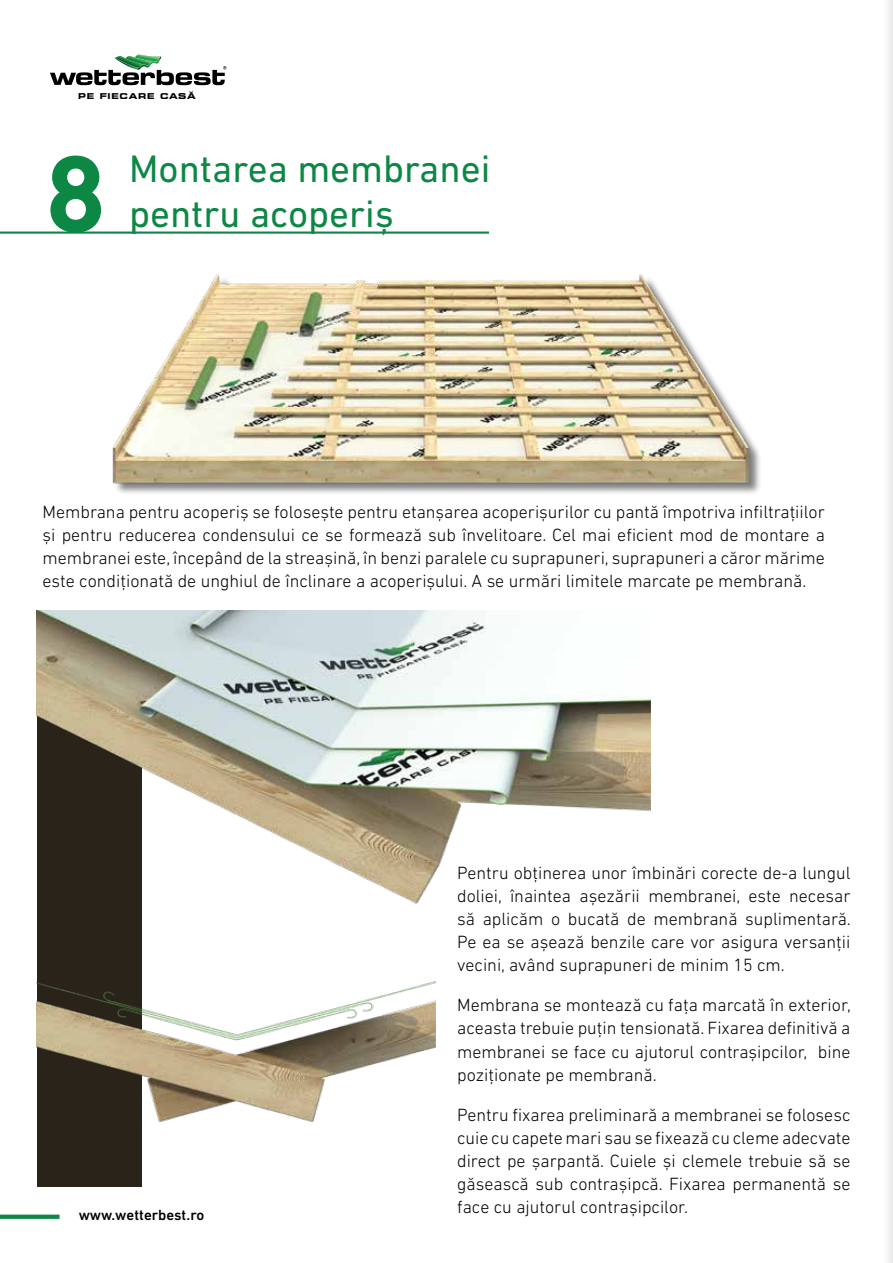
<style>
.page{position:relative;width:893px;height:1263px;background:#fff}
.page>*{position:absolute;margin:0;border:0;box-sizing:border-box;transform-origin:0 0}
.t1{font:700 109.95px "DIN Next LT Pro";color:#0c8744}
.t2{font:39px "DIN Next LT Pro";color:#0c8744}
.t3{font:300 18px/23.1px "DIN Next LT Pro";color:#000;text-align:justify}
.t4{font:500 15px "DIN Next LT Pro";color:#000}
.t5{font:700 expanded 7.95px "Square 721 BT";letter-spacing:.1em;color:#000}
.s1{font-size:10.65px}
</style>
<div class="page">
<div style="left:0;top:1214px;width:60px;height:5px;background:#0c8744"></div>
<svg style="left:50px;top:54px;width:176px;height:31px"></svg>
<div style="left:37px;top:659px;width:105px;height:527px;background:#2a231a"></div>
<img style="left:37px;top:610px;width:614px;height:294px">
<img style="left:112px;top:274px;width:648px;height:220px">
<img style="left:36px;top:981px;width:400px;height:141px">
<hr style="left:0;top:231px;width:489px;height:3px;background:#0c8744">
<div style="left:888px;top:0;width:5px;height:1263px;background:#eeeeef"></div>
<p class="t5" style="left:78px;top:91px;width:119px">PE FIECARE CASA<span class="s1">˘</span></p>
<h1 class="t1" style="left:45px;top:130px;width:63px">8</h1>
<h2 class="t2" style="left:129px;top:146px;width:363px">Montarea membranei</h2>
<h2 class="t2" style="left:129px;top:191px;width:266px">pentru acoperiș</h2>
<p class="t3" style="left:43px;top:500px;width:784px">Membrana pentru acoperiș se folosește pentru etanșarea acoperișurilor cu pantă împotriva infiltrațiilor și pentru reducerea condensului ce se formează sub învelitoare. Cel mai eficient mod de montare a membranei este, începând de la streașină, în benzi paralele cu suprapuneri, suprapuneri a căror mărime este condiționată de unghiul de înclinare a acoperișului. A se urmări limitele marcate pe membrană.</p>
<p class="t4" style="left:79px;top:1206px;width:127px">www.wetterbest.ro</p>
<p class="t3" style="left:457px;top:861px;width:395px">Pentru obținerea unor îmbinări corecte de-a lungul doliei, înaintea așezării membranei, este necesar să aplicăm o bucată de membrană suplimentară.<br>Pe ea se așează benzile care vor asigura versanții vecini, având suprapuneri de minim 15 cm.</p>
<p class="t3" style="left:457px;top:993px;width:395px">Membrana se montează cu fața marcată în exterior, aceasta trebuie puțin tensionată. Fixarea definitivă a membranei se face cu ajutorul contrașipcilor, bine poziționate pe membrană.</p>
<p class="t3" style="left:457px;top:1103px;width:395px">Pentru fixarea preliminară a membranei se folosesc cuie cu capete mari sau se fixează cu cleme adecvate direct pe șarpantă. Cuiele și clemele trebuie să se găsească sub contrașipcă. Fixarea permanentă se face cu ajutorul contrașipcilor.</p>
</div>
